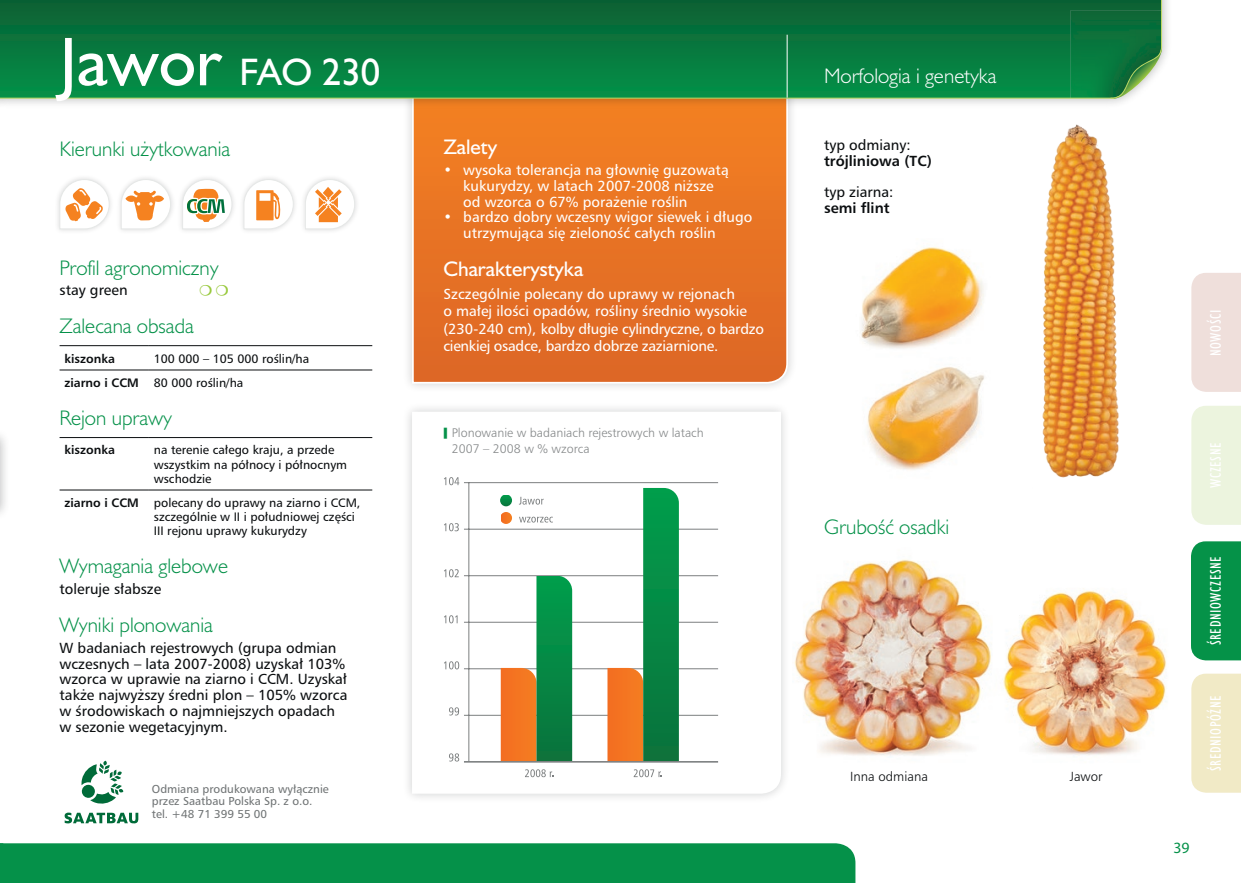
<style>
.page{position:relative;width:1241px;height:883px;background:#fff}
.page>*{position:absolute;margin:0;border:0;box-sizing:border-box;transform-origin:0 0}
.t1{font:35px "Humanst 521 PL";color:#fff}
.t2{font:300 19.25px "Humanst 521 Lt PL";color:#059149}
.t3{font:19.25px "Humanst 521 PL";color:#fff}
.t4{font:300 19.25px "Humanst 521 Lt PL";color:#fff}
.t5{font:15.75px "Myriad Pro";color:#059149}
.t6{font:14px/15.8px "Humnst 777 PL";color:#fff}
.t7{font:14px/15.8px "Humnst 777 PL";color:#0b0e10}
.t8{font:14px "Humanst 521 Cn PL";letter-spacing:.04em;color:#fff}
.t9{font:700 14px "Humnst 777 PL";color:#0b0e10}
.t10{font:12.6px "Humnst 777 Lt PL";color:#0b0e10}
.t11{font:11.9px/15.8px "Humnst 777 Lt PL";color:#86898a}
.t12{font:11.72px/14px "Humnst 777 PL";color:#0b0e10}
.t13{font:700 11.72px "Humnst 777 PL";color:#0b0e10}
.t14{font:11.03px/12.2px "Humnst 777 PL";color:#707475}
.s1{font-size:63px}
</style>
<div class="page">
<img style="left:794px;top:559px;width:373px;height:197px">
<img style="left:861px;top:247px;width:123px;height:223px">
<img style="left:1042px;top:124px;width:77px;height:354px">
<div style="left:402px;top:67px;width:396px;height:326px;background:#0b0e10;opacity:.2"></div>
<svg style="left:411px;top:110px;width:377px;height:274px;background:#e77528"></svg>
<div style="left:55px;top:174px;width:60px;height:60px;background:#0b0e10;opacity:.15"></div>
<svg style="left:60px;top:179px;width:49px;height:50px"></svg>
<div style="left:116px;top:174px;width:60px;height:60px;background:#0b0e10;opacity:.15"></div>
<svg style="left:121px;top:179px;width:50px;height:50px"></svg>
<div style="left:177px;top:174px;width:60px;height:60px;background:#0b0e10;opacity:.15"></div>
<svg style="left:182px;top:179px;width:50px;height:50px"></svg>
<div style="left:239px;top:174px;width:60px;height:60px;background:#0b0e10;opacity:.15"></div>
<svg style="left:244px;top:179px;width:49px;height:50px"></svg>
<div style="left:300px;top:174px;width:60px;height:60px;background:#0b0e10;opacity:.15"></div>
<svg style="left:305px;top:179px;width:50px;height:50px"></svg>
<hr style="left:60px;top:370px;width:89px;height:1px;background:#0b0e10">
<hr style="left:149px;top:370px;width:223px;height:1px;background:#0b0e10">
<hr style="left:60px;top:345px;width:89px;height:1px;background:#0b0e10">
<hr style="left:149px;top:345px;width:223px;height:1px;background:#0b0e10">
<hr style="left:60px;top:490px;width:89px;height:1px;background:#0b0e10">
<hr style="left:149px;top:490px;width:223px;height:1px;background:#0b0e10">
<hr style="left:60px;top:437px;width:89px;height:1px;background:#0b0e10">
<hr style="left:149px;top:437px;width:223px;height:1px;background:#0b0e10">
<div style="left:402px;top:402px;width:389px;height:402px;background:#0b0e10;opacity:.2"></div>
<svg style="left:412px;top:412px;width:368px;height:382px"></svg>
<hr style="left:464px;top:482px;width:254px;height:1px;background:#7c7f80">
<hr style="left:464px;top:529px;width:254px;height:1px;background:#7c7f80">
<hr style="left:464px;top:575px;width:254px;height:1px;background:#7c7f80">
<hr style="left:464px;top:622px;width:254px;height:1px;background:#7c7f80">
<hr style="left:464px;top:668px;width:254px;height:1px;background:#7c7f80">
<hr style="left:464px;top:715px;width:254px;height:1px;background:#7c7f80">
<hr style="left:468px;top:482px;width:1px;height:280px;background:#7c7f80">
<svg style="left:444px;top:477px;width:15px;height:8px"></svg>
<svg style="left:444px;top:523px;width:15px;height:8px"></svg>
<svg style="left:444px;top:569px;width:14px;height:8px"></svg>
<svg style="left:444px;top:615px;width:13px;height:8px"></svg>
<svg style="left:444px;top:661px;width:15px;height:8px"></svg>
<svg style="left:449px;top:707px;width:10px;height:8px"></svg>
<svg style="left:449px;top:753px;width:10px;height:9px"></svg>
<svg style="left:519px;top:497px;width:24px;height:8px"></svg>
<svg style="left:519px;top:517px;width:34px;height:6px"></svg>
<svg style="left:500px;top:494px;width:12px;height:12px"></svg>
<svg style="left:500px;top:512px;width:12px;height:12px"></svg>
<svg style="left:500px;top:576px;width:72px;height:185px"></svg>
<svg style="left:607px;top:488px;width:71px;height:273px"></svg>
<svg style="left:525px;top:769px;width:28px;height:8px"></svg>
<svg style="left:633px;top:769px;width:28px;height:8px"></svg>
<hr style="left:464px;top:761px;width:254px;height:2px;background:#7c7f80">
<div style="left:1191px;top:541px;width:49px;height:119px;background:#059248"></div>
<div style="left:1191px;top:674px;width:49px;height:119px;background:#f1eac6"></div>
<div style="left:1191px;top:406px;width:49px;height:119px;background:#ecf4de"></div>
<div style="left:1191px;top:273px;width:49px;height:119px;background:#efdfdb"></div>
<svg style="left:64px;top:813px;width:74px;height:10px"></svg>
<svg style="left:81px;top:761px;width:42px;height:43px"></svg>
<div style="left:0;top:429px;width:11px;height:92px;background:#0b0e10;opacity:.3"></div>
<svg style="left:0;top:439px;width:1px;height:71px"></svg>
<div style="left:0;top:0;width:1172px;height:110px;background:#0b0e10;opacity:.3"></div>
<svg style="left:0;top:0;width:1161px;height:99px;background:#0a783e"></svg>
<svg style="left:1110px;top:47px;width:51px;height:52px"></svg>
<div style="left:0;top:843px;width:855px;height:40px;background:#059149"></div>
<hr style="left:786px;top:35px;width:1px;height:63px;background:#fff">
<svg style="left:444px;top:428px;width:3px;height:11px"></svg>
<h1 class="t1" style="left:60px;top:48px;width:322px"><span class="s1">Jawor</span> FAO 230</h1>
<h2 class="t2" style="left:60px;top:135px;width:172px">Kierunki użytkowania</h2>
<h2 class="t2" style="left:60px;top:255px;width:161px">Profil agronomiczny</h2>
<p class="t7" style="left:60px;top:282px;width:70px">stay green</p>
<h2 class="t2" style="left:60px;top:313px;width:136px">Zalecana obsada</h2>
<p class="t13" style="left:64px;top:351px;width:52px">kiszonka</p>
<p class="t12" style="left:154px;top:351px;width:157px">100 000 – 105 000 roślin/ha</p>
<p class="t13" style="left:64px;top:375px;width:76px">ziarno i CCM</p>
<p class="t12" style="left:154px;top:375px;width:91px">80 000 roślin/ha</p>
<h2 class="t2" style="left:60px;top:405px;width:114px">Rejon uprawy</h2>
<p class="t13" style="left:64px;top:442px;width:52px">kiszonka</p>
<p class="t12" style="left:154px;top:443px;width:195px">na terenie całego kraju, a przede wszystkim na północy i północnym wschodzie</p>
<p class="t13" style="left:64px;top:495px;width:76px">ziarno i CCM</p>
<p class="t12" style="left:154px;top:495px;width:208px">polecany do uprawy na ziarno i CCM, szczególnie w II i południowej części<br>III rejonu uprawy kukurydzy</p>
<h2 class="t2" style="left:60px;top:553px;width:170px">Wymagania glebowe</h2>
<p class="t7" style="left:60px;top:581px;width:103px">toleruje słabsze</p>
<h2 class="t2" style="left:60px;top:612px;width:155px">Wyniki plonowania</h2>
<p class="t7" style="left:60px;top:640px;width:289px">W badaniach rejestrowych (grupa odmian wczesnych – lata 2007‑2008) uzyskał 103% wzorca w uprawie na ziarno i CCM. Uzyskał także najwyższy średni plon – 105% wzorca w środowiskach o najmniejszych opadach w sezonie wegetacyjnym.</p>
<p class="t14" style="left:152px;top:783px;width:178px">Odmiana produkowana wyłącznie przez Saatbau Polska Sp. z o.o. tel. +48 71 399 55 00</p>
<h2 class="t3" style="left:443px;top:134px;width:55px">Zalety</h2>
<p class="t6" style="left:463px;top:162px;width:267px;text-indent:-20px">• wysoka tolerancja na głownię guzowatą kukurydzy, w latach 2007‑2008 niższe od wzorca o 67% porażenie roślin</p>
<p class="t6" style="left:463px;top:209px;width:290px;text-indent:-20px">• bardzo dobry wczesny wigor siewek i długo utrzymująca się zieloność całych roślin</p>
<h2 class="t3" style="left:443px;top:256px;width:141px">Charakterystyka</h2>
<p class="t6" style="left:443px;top:284px;width:322px;line-height:17.5px">Szczególnie polecany do uprawy w rejonach<br>o małej ilości opadów, rośliny średnio wysokie (230‑240 cm), kolby długie cylindryczne, o bardzo cienkiej osadce, bardzo dobrze zaziarnione.</p>
<p class="t11" style="left:451px;top:425px;width:253px">Plonowanie w badaniach rejestrowych w latach<br>2007 – 2008 w % wzorca</p>
<h2 class="t4" style="left:823px;top:63px;width:174px">Morfologia i genetyka</h2>
<p class="t7" style="left:823px;top:137px;width:88px">typ odmiany:</p>
<p class="t9" style="left:823px;top:152px;width:109px">trójliniowa (TC)</p>
<p class="t7" style="left:823px;top:184px;width:71px">typ ziarna:</p>
<p class="t9" style="left:823px;top:199px;width:67px">semi flint</p>
<h2 class="t2" style="left:823px;top:514px;width:127px">Grubość osadki</h2>
<p class="t10" style="left:850px;top:768px;width:79px">Inna odmiana</p>
<p class="t10" style="left:1069px;top:768px;width:34px">Jawor</p>
<p class="t8" style="left:1206px;top:356px;width:48px;rotate:-90deg">NOWOŚCI</p>
<p class="t8" style="left:1206px;top:488px;width:47px;rotate:-90deg">WCZESNE</p>
<p class="t8" style="left:1206px;top:645px;width:91px;rotate:-90deg">ŚREDNIOWCZESNE</p>
<p class="t8" style="left:1206px;top:771px;width:77px;rotate:-90deg">ŚREDNIOPÓŹNE</p>
<p class="t5" style="left:1173px;top:838px;width:18px">39</p>
</div>
